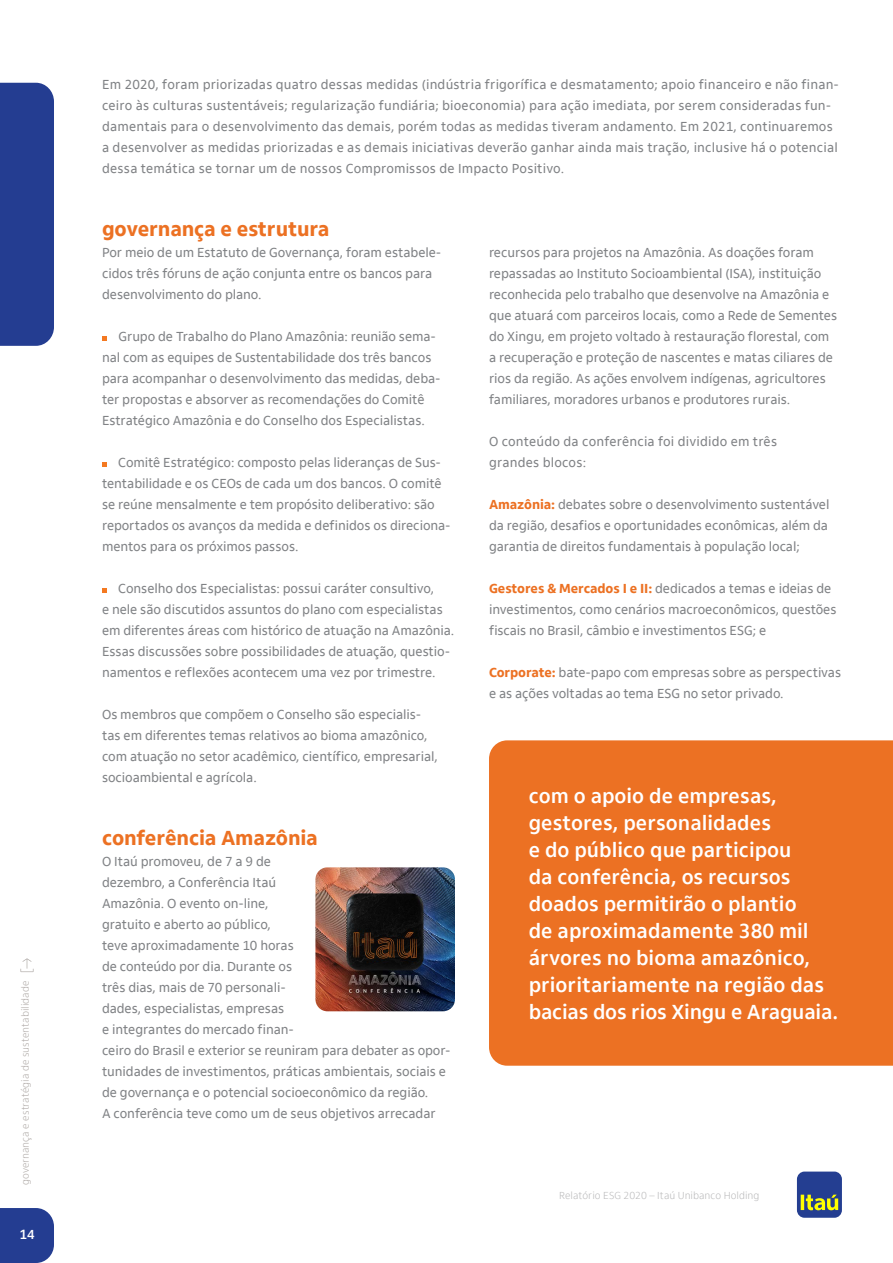
<style>
.page{position:relative;width:893px;height:1263px;background:#fff}
.page>*{position:absolute;margin:0;border:0;box-sizing:border-box;transform-origin:0 0}
.Texto_Paragrafo{font:700 21px/27px "Itau Text";color:#fff}
.Tit_1_2_3{font:800 21px "Itau Text";letter-spacing:-.01em;color:#ec7123}
.Texto_Paragrafo-2{font:13.5px/21px "Itau Text";letter-spacing:-.01em;color:#808285}
.Texto_Paragrafo-3{font:13.5px/21px "Itau Text";letter-spacing:.01em;color:#808285}
.t1{font:700 13.5px "Itau Text";color:#fff}
.t2{font:300 10.5px "Itau Text";color:#b1aca9}
.t3{font:300 10.5px "Itau Text";color:#b9b9ba}
.s1{font-weight:800;color:#ec7123}
</style>
<div class="page">
<div style="left:0;top:1208px;width:54px;height:55px;background:#243d91"></div>
<div style="left:797px;top:1171px;width:45px;height:47px;background:#243e91;border-radius:8px"></div>
<svg style="left:801px;top:1195px;width:37px;height:15px"></svg>
<div style="left:0;top:83px;width:54px;height:263px;background:#243d91"></div>
<svg style="left:102px;top:337px;width:5px;height:4px"></svg>
<svg style="left:102px;top:463px;width:4px;height:4px"></svg>
<svg style="left:102px;top:589px;width:4px;height:4px"></svg>
<img style="left:315px;top:867px;width:140px;height:144px">
<div style="left:489px;top:740px;width:404px;height:326px;background:#ec7123"></div>
<svg style="left:20px;top:958px;width:14px;height:14px"></svg>
<p class="t2" style="left:19px;top:1185px;width:206px;rotate:-90deg">governança e estratégia de sustentabilidade</p>
<p class="t1" style="left:19px;top:1227px;width:17px">14</p>
<p class="Texto_Paragrafo-3" style="left:102px;top:74px;width:738px">Em 2020, foram priorizadas quatro dessas medidas (indústria frigorífica e desmatamento; apoio financeiro e não finan&shy;ceiro às culturas sustentáveis; regularização fundiária; bioeconomia) para ação imediata, por serem consideradas fun&shy;damentais para o desenvolvimento das demais, porém todas as medidas tiveram andamento. Em 2021, continuaremos a desenvolver as medidas priorizadas e as demais iniciativas deverão ganhar ainda mais tração, inclusive há o potencial dessa temática se tornar um de nossos Compromissos de Impacto Positivo.</p>
<p class="Tit_1_2_3" style="left:102px;top:217px;width:229px">governança e estrutura</p>
<p class="Texto_Paragrafo-2" style="left:102px;top:242px;width:341px">Por meio de um Estatuto de Governança, foram estabele&shy;cidos três fóruns de ação conjunta entre os bancos para desenvolvimento do plano.</p>
<p class="Texto_Paragrafo-2" style="left:118px;top:326px;width:319px">Grupo de Trabalho do Plano Amazônia: reunião sema-</p>
<p class="Texto_Paragrafo-2" style="left:102px;top:347px;width:340px">nal com as equipes de Sustentabilidade dos três bancos para acompanhar o desenvolvimento das medidas, deba&shy;ter propostas e absorver as recomendações do Comitê Estratégico Amazônia e do Conselho dos Especialistas.</p>
<p class="Texto_Paragrafo-2" style="left:118px;top:452px;width:324px">Comitê Estratégico: composto pelas lideranças de Sus-</p>
<p class="Texto_Paragrafo-2" style="left:102px;top:473px;width:350px">tentabilidade e os CEOs de cada um dos bancos. O comitê se reúne mensalmente e tem propósito deliberativo: são reportados os avanços da medida e definidos os direciona&shy;mentos para os próximos passos.</p>
<p class="Texto_Paragrafo-2" style="left:118px;top:578px;width:317px">Conselho dos Especialistas: possui caráter consultivo,</p>
<p class="Texto_Paragrafo-2" style="left:102px;top:599px;width:354px">e nele são discutidos assuntos do plano com especialistas em diferentes áreas com histórico de atuação na Amazônia.<br>Essas discussões sobre possibilidades de atuação, questio&shy;namentos e reflexões acontecem uma vez por trimestre.</p>
<p class="Texto_Paragrafo-2" style="left:102px;top:704px;width:337px">Os membros que compõem o Conselho são especialis&shy;tas em diferentes temas relativos ao bioma amazônico, com atuação no setor acadêmico, científico, empresarial, socioambiental e agrícola.</p>
<p class="Tit_1_2_3" style="left:102px;top:826px;width:217px">conferência Amazônia</p>
<p class="Texto_Paragrafo-2" style="left:102px;top:851px;width:350px">O Itaú promoveu, de 7 a 9 de<br>dezembro, a Conferência Itaú<br>Amazônia. O evento on-line,<br>gratuito e aberto ao público,<br>teve aproximadamente 10 horas<br>de conteúdo por dia. Durante os<br>três dias, mais de 70 personali-<br>dades, especialistas, empresas<br>e integrantes do mercado finan-<br>ceiro do Brasil e exterior se reuniram para debater as opor&shy;tunidades de investimentos, práticas ambientais, sociais e de governança e o potencial socioeconômico da região.</p>
<p class="Texto_Paragrafo-2" style="left:102px;top:1103px;width:335px">A conferência teve como um de seus objetivos arrecadar</p>
<p class="Texto_Paragrafo-2" style="left:489px;top:242px;width:350px">recursos para projetos na Amazônia. As doações foram repassadas ao Instituto Socioambiental (ISA), instituição reconhecida pelo trabalho que desenvolve na Amazônia e que atuará com parceiros locais, como a Rede de Sementes do Xingu, em projeto voltado à restauração florestal, com a recuperação e proteção de nascentes e matas ciliares de rios da região. As ações envolvem indígenas, agricultores familiares, moradores urbanos e produtores rurais.</p>
<p class="Texto_Paragrafo-3" style="left:489px;top:431px;width:290px">O conteúdo da conferência foi dividido em três grandes blocos:</p>
<p class="Texto_Paragrafo-2" style="left:489px;top:494px;width:342px;text-align:justify"><span class="s1">Amazônia:</span> debates sobre o desenvolvimento sustentável da região, desafios e oportunidades econômicas, além da garantia de direitos fundamentais à população local;</p>
<p class="Texto_Paragrafo-2" style="left:489px;top:578px;width:349px"><span class="s1">Gestores &amp; Mercados I e II:</span> dedicados a temas e ideias de investimentos, como cenários macroeconômicos, questões fiscais no Brasil, câmbio e investimentos ESG; e</p>
<p class="Texto_Paragrafo-2" style="left:489px;top:662px;width:354px"><span class="s1">Corporate:</span> bate-papo com empresas sobre as perspectivas e as ações voltadas ao tema ESG no setor privado.</p>
<p class="Texto_Paragrafo" style="left:529px;top:782px;width:250px">com o apoio de empresas,</p>
<p class="Texto_Paragrafo" style="left:529px;top:809px;width:244px">gestores, personalidades</p>
<p class="Texto_Paragrafo" style="left:529px;top:836px;width:311px">e do público que participou<br>da conferência, os recursos doados permitirão o plantio<br>de aproximadamente 380 mil árvores no bioma amazônico, prioritariamente na região das bacias dos rios Xingu e Araguaia.</p>
<p class="t3" style="left:559px;top:1189px;width:202px">Relatório ESG 2020 – Itaú Unibanco Holding</p>
</div>
